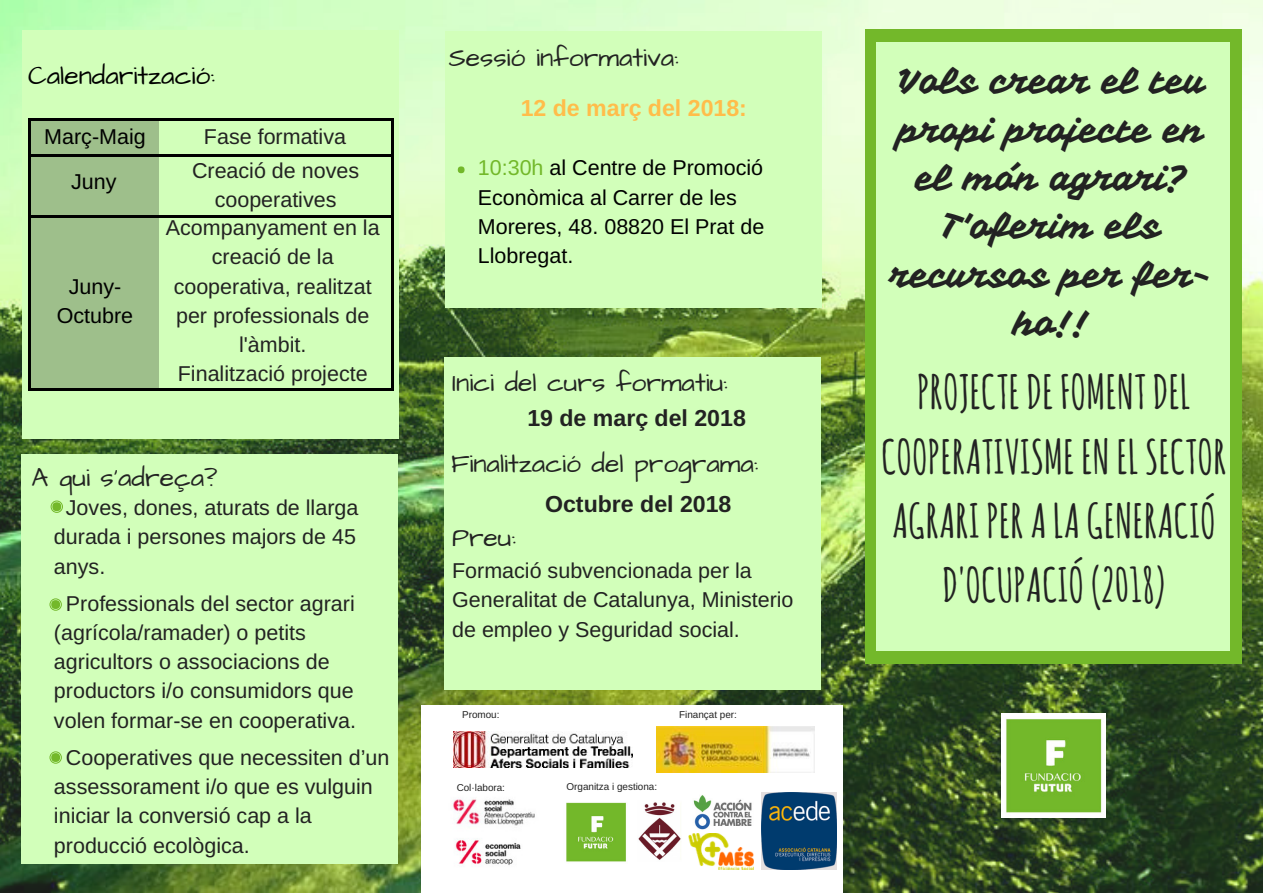
<style>
.page{position:relative;width:1263px;height:893px;background:#fff}
.page>*{position:absolute;margin:0;border:0;box-sizing:border-box;transform-origin:0 0}
.t1{font:700 46.35px/64.1px "Amatic SC";color:#222;text-align:center}
.t2{font:34.8px/48.3px "Vampiro One";color:#222;text-align:center}
.t3{font:26.4px "Architects Daughter";color:#222}
.t4{font:26.4px "Architects Daughter";color:#000}
.t5{font:700 23.1px "Arimo";color:#222}
.t6{font:700 23.1px "Arimo";color:#ffbd4a}
.t7{font:21.45px/29.2px "Arimo";color:#222}
.t8{font:21.45px/29.2px "Arimo";color:#000;text-align:center}
.t9{font:9.9px "Arimo";color:#222}
.s1{color:#73b82a}
</style>
<div class="page">
<img style="left:0;top:0;width:1263px;height:893px">
<div style="left:21px;top:454px;width:377px;height:410px;background:#d2ffba"></div>
<div style="left:22px;top:30px;width:377px;height:409px;background:#d2ffba"></div>
<div style="left:28px;top:119px;width:131px;height:271px;background:#9ebf8b"></div>
<hr style="left:28px;top:121px;width:3px;height:34px;background:#000">
<hr style="left:391px;top:121px;width:2px;height:34px;background:#000">
<hr style="left:31px;top:118px;width:360px;height:3px;background:#000">
<hr style="left:28px;top:218px;width:3px;height:171px;background:#000">
<hr style="left:391px;top:218px;width:2px;height:171px;background:#000">
<hr style="left:31px;top:388px;width:360px;height:3px;background:#000">
<hr style="left:28px;top:157px;width:3px;height:58px;background:#000">
<hr style="left:391px;top:157px;width:2px;height:58px;background:#000">
<hr style="left:31px;top:215px;width:360px;height:3px;background:#000">
<hr style="left:31px;top:154px;width:360px;height:3px;background:#000">
<div style="left:865px;top:29px;width:377px;height:635px;background:#73b82a"></div>
<div style="left:876px;top:43px;width:353px;height:608px;background:#d2ffba"></div>
<img style="left:1001px;top:713px;width:105px;height:105px">
<svg style="left:49px;top:598px;width:13px;height:13px"></svg>
<div style="left:51px;top:600px;width:9px;height:9px;background:#73b82a;border-radius:50%"></div>
<svg style="left:49px;top:751px;width:13px;height:13px"></svg>
<div style="left:51px;top:753px;width:9px;height:9px;background:#73b82a;border-radius:50%"></div>
<svg style="left:51px;top:500px;width:12px;height:13px"></svg>
<div style="left:52px;top:502px;width:9px;height:9px;background:#73b82a;border-radius:50%"></div>
<div style="left:445px;top:31px;width:377px;height:277px;background:#d2ffba"></div>
<div style="left:458px;top:166px;width:6px;height:7px;background:#73b82a;border-radius:50%"></div>
<div style="left:444px;top:357px;width:377px;height:332px;background:#d2ffba"></div>
<div style="left:421px;top:705px;width:421px;height:188px;background:#fff"></div>
<img style="left:452px;top:799px;width:83px;height:27px">
<img style="left:453px;top:731px;width:179px;height:36px">
<img style="left:566px;top:802px;width:60px;height:60px">
<img style="left:688px;top:833px;width:66px;height:36px">
<img style="left:638px;top:802px;width:43px;height:58px">
<img style="left:693px;top:792px;width:70px;height:38px">
<img style="left:761px;top:793px;width:76px;height:76px">
<img style="left:657px;top:727px;width:157px;height:46px">
<img style="left:455px;top:839px;width:66px;height:26px">
<p class="t4" style="left:28px;top:58px;width:188px">Calendarització:</p>
<p class="t8" style="left:44px;top:122px;width:103px">Març-Maig</p>
<p class="t8" style="left:71px;top:167px;width:47px">Juny</p>
<p class="t8" style="left:57px;top:271px;width:78px">Juny-<br>Octubre</p>
<p class="t7" style="left:204px;top:122px;width:144px">Fase formativa</p>
<p class="t7" style="left:192px;top:156px;width:169px;text-align:center">Creació de noves cooperatives</p>
<p class="t7" style="left:166px;top:213px;width:215px;text-align:center">Acompanyament en la creació de la cooperativa, realitzat per professionals de l'àmbit.<br>Finalització projecte</p>
<p class="t3" style="left:31px;top:460px;width:188px">A qui s'adreça?</p>
<p class="t7" style="left:54px;top:493px;width:306px;text-align:justify;text-indent:12px">Joves, dones, aturats de llarga durada i persones majors de 45 anys.</p>
<p class="t7" style="left:54px;top:589px;width:304px;text-indent:12px">Professionals del sector agrari (agrícola/ramader) o petits agricultors o associacions de productors i/o consumidors que volen formar-se en cooperativa.</p>
<p class="t7" style="left:54px;top:743px;width:337px;text-indent:12px">Cooperatives que necessiten d’un assessorament i/o que es vulguin iniciar la conversió cap a la producció ecològica.</p>
<p class="t3" style="left:449px;top:40px;width:231px">Sessió informativa:</p>
<p class="t6" style="left:521px;top:95px;width:228px">12 de març del 2018:</p>
<p class="t8" style="left:478px;top:153px;width:288px;text-align:left"><span class="s1">10:30h</span> al Centre de Promoció<br>Econòmica al Carrer de les<br>Moreres, 48. 08820 El Prat de<br>Llobregat.</p>
<p class="t3" style="left:452px;top:365px;width:277px">Inici del curs formatiu:</p>
<p class="t5" style="left:527px;top:405px;width:220px">19 de març del 2018</p>
<p class="t3" style="left:451px;top:446px;width:309px">Finalització del programa:</p>
<p class="t5" style="left:545px;top:491px;width:188px">Octubre del 2018</p>
<p class="t3" style="left:452px;top:519px;width:65px">Preu:</p>
<p class="t7" style="left:452px;top:556px;width:343px">Formació subvencionada per la<br>Generalitat de Catalunya, Ministerio de empleo y Seguridad social.</p>
<p class="t9" style="left:462px;top:709px;width:39px">Promou:</p>
<p class="t9" style="left:679px;top:709px;width:59px">Finançat per:</p>
<p class="t9" style="left:457px;top:782px;width:50px">Col·labora:</p>
<p class="t9" style="left:566px;top:781px;width:92px">Organitza i gestiona:</p>
<h2 class="t2" style="left:890px;top:58px;width:325px">Vols crear el teu propi projecte en el món agrari?<br>T'oferim els recursos per fer&shy;ho!!</h2>
<h1 class="t1" style="left:881px;top:359px;width:347px">PROJECTEDE FOMENTDEL<br>COOPERATIVISME ENEL SECTOR<br>AGRARI PERALAGENERACIÓ<br>D'OCUPACIÓ(2018)</h1>
</div>
